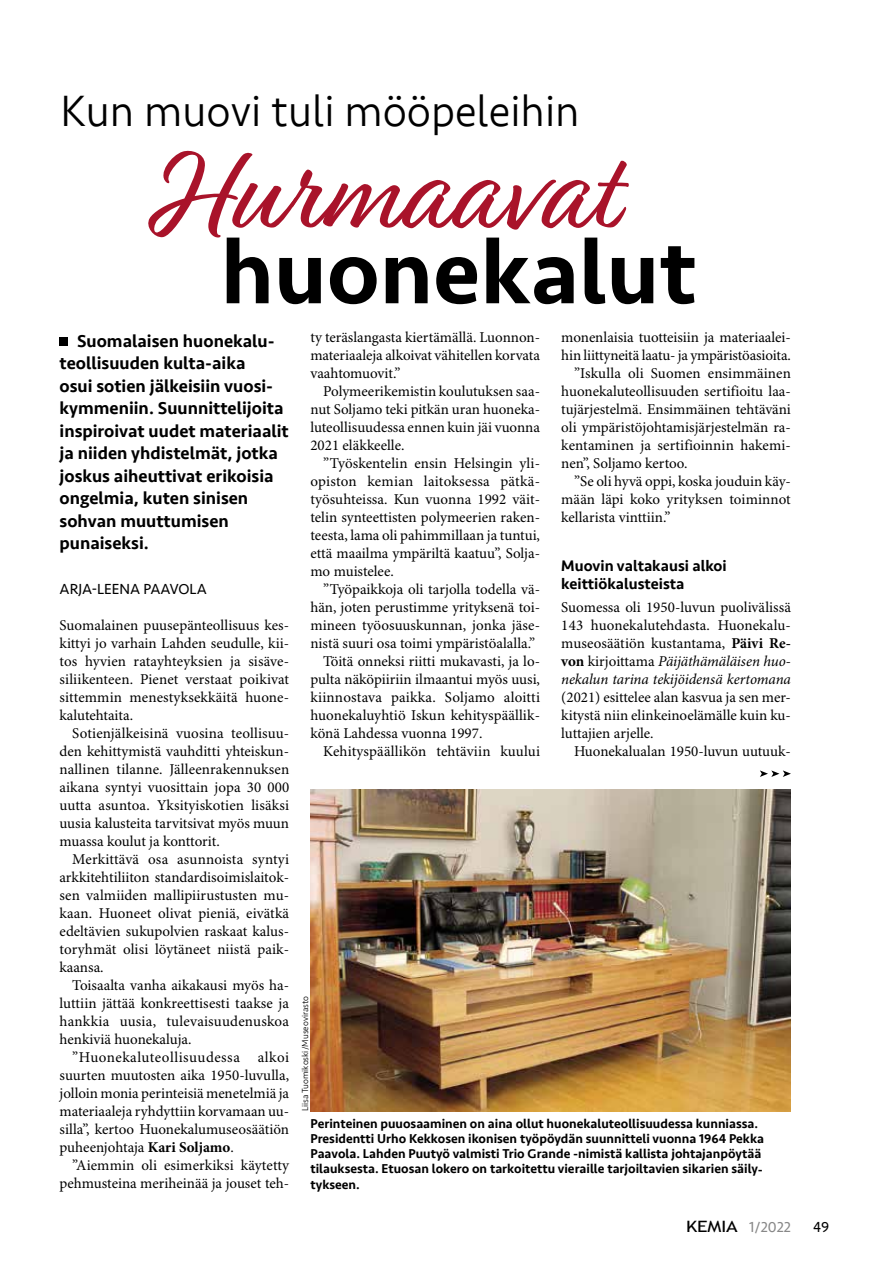
<style>
.page{position:relative;width:893px;height:1263px;background:#fff}
.page>*{position:absolute;margin:0;border:0;box-sizing:border-box;transform-origin:0 0}
.t1{font:120px "Relation Two";color:#a9132a}
.t2{font:500 93px "Seravek";color:#000}
.t3{font:300 45px "Seravek";color:#000}
.t4{font:500 18px/22.5px "Seravek";color:#000}
.t5{font:500 15.75px/18px "Seravek";color:#000}
.t6{font:15px/18px "Minion Pro";color:#000;text-align:justify}
.t7{font:15px "Seravek";color:#000}
.t8{font:15px "Seravek";color:#888}
.t9{font:500 13.2px/15px "Seravek";color:#000}
.t10{font:300 9px "Seravek";color:#000}
.s1{font-weight:700}
.s2{font-style:italic}
.s3{font-family:"Trebuchet MS";font-size:15.6px;color:#000}
</style>
<div class="page">
<div style="left:60px;top:338px;width:8px;height:8px;background:#000"></div>
<img style="left:310px;top:790px;width:481px;height:321px">
<svg style="left:760px;top:770px;width:31px;height:7px"></svg>
<h3 class="t3" style="left:61px;top:85px;width:521px">Kun muovi tuli mööpeleihin</h3>
<h1 class="t1" style="left:157px;top:114px;width:458px">Hurmaavat</h1>
<h2 class="t2" style="left:221px;top:215px;width:477px">huonekalut</h2>
<p class="t6" style="left:310px;top:329px;width:231px">ty teräslangasta kiertämällä. Luonnon&shy;materiaaleja alkoivat vähitellen korvata vaahtomuovit.”</p>
<p class="t6" style="left:310px;top:383px;width:231px;text-indent:13px">Polymeerikemistin koulutuksen saa&shy;nut Soljamo teki pitkän uran huoneka&shy;luteollisuudessa ennen kuin jäi vuonna 2021 eläkkeelle.</p>
<p class="t6" style="left:310px;top:455px;width:231px;text-indent:13px">”Työskentelin ensin Helsingin yli&shy;opiston kemian laitoksessa pätkä&shy;työsuhteissa. Kun vuonna 1992 väit&shy;telin synteettisten polymeerien raken&shy;teesta, lama oli pahimmillaan ja tuntui, että maailma ympäriltä kaatuu”, Solja&shy;mo muistelee.</p>
<p class="t6" style="left:323px;top:581px;width:218px">”Työpaikkoja oli tarjolla todella vä-</p>
<p class="t6" style="left:310px;top:599px;width:231px">hän, joten perustimme yrityksenä toi-</p>
<p class="t6" style="left:310px;top:617px;width:231px">mineen työosuuskunnan, jonka jäse-</p>
<p class="t6" style="left:310px;top:635px;width:226px">nistä suuri osa toimi ympäristöalalla.”</p>
<p class="t6" style="left:323px;top:653px;width:218px">Töitä onneksi riitti mukavasti, ja lo-</p>
<p class="t6" style="left:310px;top:671px;width:231px">pulta näköpiiriin ilmaantui myös uusi,</p>
<p class="t6" style="left:310px;top:689px;width:231px">kiinnostava paikka. Soljamo aloitti</p>
<p class="t6" style="left:310px;top:707px;width:231px">huonekaluyhtiö Iskun kehityspäällik-</p>
<p class="t6" style="left:310px;top:725px;width:174px">könä Lahdessa vuonna 1997.</p>
<p class="t6" style="left:323px;top:743px;width:218px">Kehityspäällikön tehtäviin kuului</p>
<p class="t6" style="left:561px;top:329px;width:231px">monenlaisia tuotteisiin ja materiaalei-</p>
<p class="t6" style="left:561px;top:347px;width:231px">hin liittyneitä laatu- ja ympäristöasioita.</p>
<p class="t6" style="left:574px;top:365px;width:218px">”Iskulla oli Suomen ensimmäinen</p>
<p class="t6" style="left:561px;top:383px;width:231px">huonekaluteollisuuden sertifioitu laa-</p>
<p class="t6" style="left:561px;top:401px;width:231px">tujärjestelmä. Ensimmäinen tehtäväni</p>
<p class="t6" style="left:561px;top:419px;width:231px">oli ympäristöjohtamisjärjestelmän ra-</p>
<p class="t6" style="left:561px;top:437px;width:231px">kentaminen ja sertifioinnin hakemi-</p>
<p class="t6" style="left:561px;top:455px;width:128px">nen”, Soljamo kertoo.</p>
<p class="t6" style="left:574px;top:473px;width:218px">”Se oli hyvä oppi, koska jouduin käy-</p>
<p class="t6" style="left:561px;top:491px;width:231px">mään läpi koko yrityksen toiminnot</p>
<p class="t6" style="left:561px;top:509px;width:111px">kellarista vinttiin.”</p>
<p class="t5" style="left:561px;top:557px;width:167px">Muovin valtakausi alkoi keittiökalusteista</p>
<p class="t6" style="left:561px;top:599px;width:231px">Suomessa oli 1950-luvun puolivälissä 143 huonekalutehdasta. Huonekalu&shy;museosäätiön kustantama, <span class="s1">Päivi Re&shy;von</span> kirjoittama <span class="s2">Päijäthämäläisen huo&shy;nekalun tarina tekijöidensä kertomana</span></p>
<p class="t6" style="left:561px;top:689px;width:231px">(2021) esittelee alan kasvua ja sen mer&shy;kitystä niin elinkeinoelämälle kuin ku&shy;luttajien arjelle.</p>
<p class="t6" style="left:574px;top:743px;width:218px">Huonekalualan 1950-luvun uutuuk-</p>
<p class="t4" style="left:60px;top:330px;width:231px;text-indent:17px">Suomalaisen huonekalu&shy;teollisuuden kulta-aika<br>osui sotien jälkeisiin vuosi&shy;kymmeniin. Suunnittelijoita inspiroivat uudet materiaalit ja niiden yhdistelmät, jotka joskus aiheuttivat erikoisia ongelmia, kuten sinisen sohvan muuttumisen punaiseksi.</p>
<p class="t7" style="left:60px;top:577px;width:149px">ARJA-LEENA PAAVOLA</p>
<p class="t6" style="left:60px;top:617px;width:231px">Suomalainen puusepänteollisuus kes&shy;kittyi jo varhain Lahden seudulle, kii&shy;tos hyvien ratayhteyksien ja sisäve&shy;siliikenteen. Pienet verstaat poikivat sittemmin menestyksekkäitä huone&shy;kalutehtaita.</p>
<p class="t6" style="left:60px;top:725px;width:231px;text-indent:13px">Sotienjälkeisinä vuosina teollisuu&shy;den kehittymistä vauhditti yhteiskun&shy;nallinen tilanne. Jälleenrakennuksen aikana syntyi vuosittain jopa 30 000 uutta asuntoa. Yksityiskotien lisäksi uusia kalusteita tarvitsivat myös muun muassa koulut ja konttorit.</p>
<p class="t6" style="left:60px;top:851px;width:231px;text-indent:13px">Merkittävä osa asunnoista syntyi arkkitehtiliiton standardisoimislaitok&shy;sen valmiiden mallipiirustusten mu&shy;kaan. Huoneet olivat pieniä, eivätkä edeltävien sukupolvien raskaat kalus&shy;toryhmät olisi löytäneet niistä paik&shy;kaansa.</p>
<p class="t6" style="left:60px;top:977px;width:231px;text-indent:13px">Toisaalta vanha aikakausi myös ha&shy;luttiin jättää konkreettisesti taakse ja hankkia uusia, tulevaisuudenuskoa henkiviä huonekaluja.</p>
<p class="t6" style="left:60px;top:1049px;width:231px;text-indent:13px">”Huonekaluteollisuudessa alkoi suurten muutosten aika 1950-luvulla, jolloin monia perinteisiä menetelmiä ja materiaaleja ryhdyttiin korvamaan uu&shy;silla”, kertoo Huonekalumuseosäätiön puheenjohtaja <span class="s1">Kari Soljamo</span>.</p>
<p class="t6" style="left:60px;top:1157px;width:231px;text-align:right">”Aiemmin oli esimerkiksi käytetty pehmusteina meriheinää ja jouset teh-</p>
<p class="t10" style="left:300px;top:1111px;width:117px;rotate:-90deg">Liisa Tuomikoski/Museovirasto</p>
<p class="t9" style="left:310px;top:1117px;width:455px">Perinteinen puuosaaminen on aina ollut huonekaluteollisuudessa kunniassa.<br>Presidentti Urho Kekkosen ikonisen työpöydän suunnitteli vuonna 1964 Pekka Paavola. Lahden Puutyö valmisti Trio Grande -nimistä kallista johtajanpöytää tilauksesta. Etuosan lokero on tarkoitettu vieraille tarjoiltavien sikarien säily&shy;tykseen.</p>
<p class="t8" style="left:686px;top:1215px;width:106px"><span class="s3">KEMIA</span> 1/2022</p>
<p class="t7" style="left:813px;top:1215px;width:18px">49</p>
</div>
